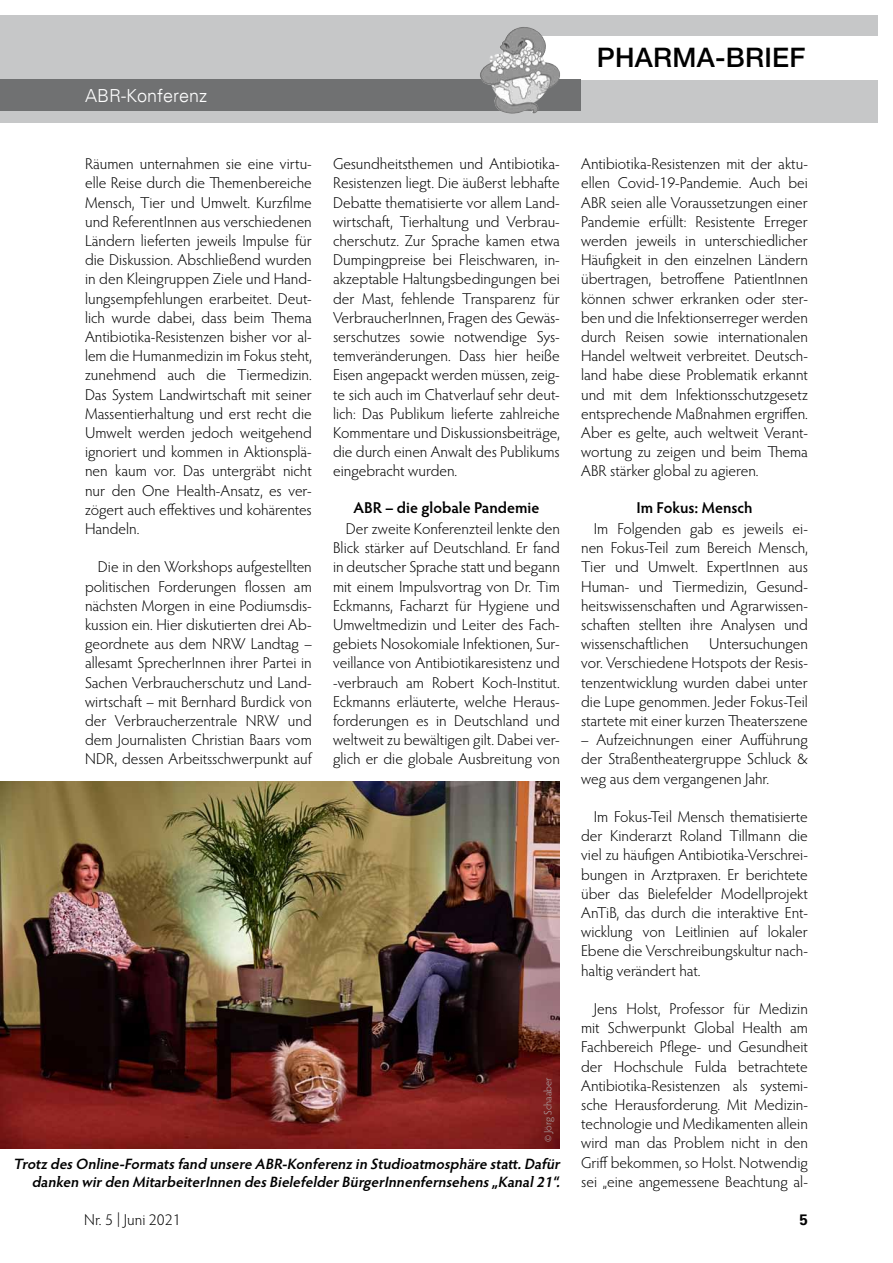
<style>
.page{position:relative;width:893px;height:1263px;background:#fff}
.page>*{position:absolute;margin:0;border:0;box-sizing:border-box;transform-origin:0 0}
.t1{font:500 27px "Helvetica Neue LT";letter-spacing:.01em;color:#000}
.t2{font:300 18px "Univers";color:#fff}
.t3{font:15.75px/19.2px "Hypatia Sans Pro Light 4";color:#000;text-align:justify}
.t4{font:15.75px "Hypatia Sans Pro Semibold 2";color:#000}
.t5{font:15.75px "Hypatia Sans Pro Light 6";color:#000}
.t6{font:italic 15px/18px "Hypatia Sans Pro Semibold 2";color:#000;text-align:right}
.t7{font:700 15px "Univers";color:#000}
.t8{font:10.65px "Hypatia Sans Pro Light 4";color:#b1b3b4}
</style>
<div class="page">
<div style="left:0;top:15px;width:878px;height:108px;background:#c6c7c8"></div>
<div style="left:519px;top:36px;width:369px;height:43px;background:#fff"></div>
<div style="left:0;top:79px;width:581px;height:32px;background:#707172"></div>
<img style="left:491px;top:27px;width:31px;height:34px">
<img style="left:0;top:781px;width:560px;height:367px">
<p class="t2" style="left:85px;top:85px;width:124px">ABR-Konferenz</p>
<h1 class="t1" style="left:597px;top:42px;width:210px">PHARMA-BRIEF</h1>
<p class="t3" style="left:85px;top:154px;width:228px">Räumen unternahmen sie eine virtu&shy;elle Reise durch die Themenbereiche Mensch, Tier und Umwelt. Kurzfilme und ReferentInnen aus verschiedenen Ländern lieferten jeweils Impulse für die Diskussion. Abschließend wurden in den Kleingruppen Ziele und Hand&shy;lungsempfehlungen erarbeitet. Deut&shy;lich wurde dabei, dass beim Thema Antibiotika-Resistenzen bisher vor al&shy;lem die Humanmedizin im Fokus steht, zunehmend auch die Tiermedizin.<br>Das System Landwirtschaft mit seiner Massentierhaltung und erst recht die Umwelt werden jedoch weitgehend ignoriert und kommen in Aktionsplä&shy;nen kaum vor. Das untergräbt nicht nur den One Health-Ansatz, es ver&shy;zögert auch effektives und kohärentes Handeln.</p>
<p class="t3" style="left:85px;top:557px;width:228px;text-indent:13px">Die in den Workshops aufgestellten politischen Forderungen flossen am nächsten Morgen in eine Podiumsdis&shy;kussion ein. Hier diskutierten drei Ab&shy;geordnete aus dem NRW Landtag – allesamt SprecherInnen ihrer Partei in Sachen Verbraucherschutz und Land&shy;wirtschaft – mit Bernhard Burdick von der Verbraucherzentrale NRW und dem Journalisten Christian Baars vom NDR, dessen Arbeitsschwerpunkt auf</p>
<p class="t3" style="left:333px;top:154px;width:228px">Gesundheitsthemen und Antibiotika-Resistenzen liegt. Die äußerst lebhafte Debatte thematisierte vor allem Land&shy;wirtschaft, Tierhaltung und Verbrau&shy;cherschutz. Zur Sprache kamen etwa Dumpingpreise bei Fleischwaren, in&shy;akzeptable Haltungsbedingungen bei der Mast, fehlende Transparenz für VerbraucherInnen, Fragen des Gewäs&shy;serschutzes sowie notwendige Sys&shy;temveränderungen. Dass hier heiße Eisen angepackt werden müssen, zeig&shy;te sich auch im Chatverlauf sehr deut&shy;lich: Das Publikum lieferte zahlreiche Kommentare und Diskussionsbeiträge, die durch einen Anwalt des Publikums eingebracht wurden.</p>
<p class="t4" style="left:353px;top:497px;width:187px">ABR – die globale Pandemie</p>
<p class="t3" style="left:333px;top:519px;width:228px;text-indent:13px">Der zweite Konferenzteil lenkte den Blick stärker auf Deutschland. Er fand in deutscher Sprache statt und begann mit einem Impulsvortrag von Dr. Tim Eckmanns, Facharzt für Hygiene und Umweltmedizin und Leiter des Fach&shy;gebiets Nosokomiale Infektionen, Sur&shy;veillance von Antibiotikaresistenz und -verbrauch am Robert Koch-Institut.<br>Eckmanns erläuterte, welche Heraus&shy;forderungen es in Deutschland und weltweit zu bewältigen gilt. Dabei ver&shy;glich er die globale Ausbreitung von</p>
<p class="t8" style="left:541px;top:1142px;width:67px;rotate:-90deg">© Jörg Schaaber</p>
<p class="t6" style="left:13px;top:1154px;width:552px">Trotz desOnline-Formatsfand unsere ABR-Konferenz in Studioatmosphäre statt.Dafür danken wirden MitarbeiterInnen desBielefelderBürgerInnenfernsehens„Kanal21“.</p>
<p class="t3" style="left:581px;top:154px;width:228px">Antibiotika-Resistenzen mit der aktu&shy;ellen Covid-19-Pandemie. Auch bei ABR seien alle Voraussetzungen einer Pandemie erfüllt: Resistente Erreger werden jeweils in unterschiedlicher Häufigkeit in den einzelnen Ländern übertragen, betroffene PatientInnen können schwer erkranken oder ster&shy;ben und die Infektionserreger werden durch Reisen sowie internationalen Handel weltweit verbreitet. Deutsch&shy;land habe diese Problematik erkannt und mit dem Infektionsschutzgesetz entsprechende Maßnahmen ergriffen.<br>Aber es gelte, auch weltweit Verant&shy;wortung zu zeigen und beim Thema ABR stärker global zu agieren.</p>
<p class="t4" style="left:637px;top:497px;width:117px">Im Fokus: Mensch</p>
<p class="t3" style="left:581px;top:519px;width:228px;text-indent:13px">Im Folgenden gab es jeweils ei&shy;nen Fokus-Teil zum Bereich Mensch, Tier und Umwelt. ExpertInnen aus Human- und Tiermedizin, Gesund&shy;heitswissenschaften und Agrarwissen&shy;schaften stellten ihre Analysen und wissenschaftlichen</p>
<p class="t3" style="left:581px;top:634px;width:228px;text-indent:128px">Untersuchungen vor. Verschiedene Hotspots der Resis&shy;tenzentwicklung wurden dabei unter die Lupe genommen. Jeder Fokus-Teil startete mit einer kurzen Theaterszene</p>
<p class="t3" style="left:581px;top:730px;width:228px">– Aufzeichnungen einer Aufführung der Straßentheatergruppe Schluck &amp; weg aus dem vergangenen Jahr.</p>
<p class="t3" style="left:581px;top:807px;width:228px;text-indent:13px">Im Fokus-Teil Mensch thematisierte der Kinderarzt Roland Tillmann die viel zu häufigen Antibiotika-Verschrei&shy;bungen in Arztpraxen. Er berichtete über das Bielefelder Modellprojekt AnTiB, das durch die interaktive Ent&shy;wicklung von Leitlinien auf lokaler Ebene die Verschreibungskultur nach&shy;haltig verändert hat.</p>
<p class="t3" style="left:581px;top:999px;width:228px;text-indent:13px">Jens Holst, Professor für Medizin mit Schwerpunkt Global Health am Fachbereich Pflege- und Gesundheit der Hochschule Fulda betrachtete Antibiotika-Resistenzen als systemi&shy;sche Herausforderung. Mit Medizin&shy;technologie und Medikamenten allein wird man das Problem nicht in den Griff bekommen, so Holst. Notwendig sei „eine angemessene Beachtung al-</p>
<p class="t5" style="left:84px;top:1210px;width:98px">Nr. 5 | Juni 2021</p>
<p class="t7" style="left:800px;top:1210px;width:10px">5</p>
</div>
